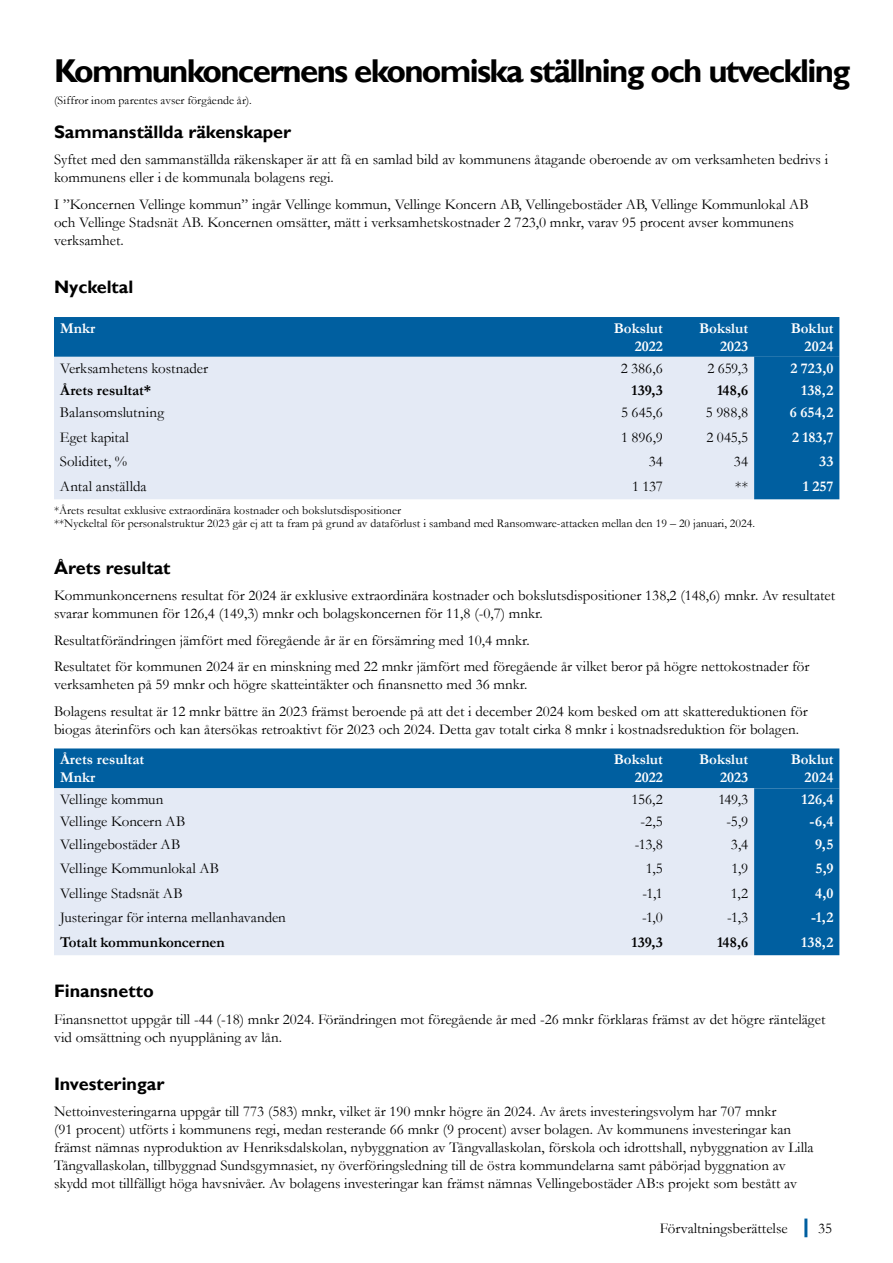
<style>
.page{position:relative;width:893px;height:1263px;background:#fff}
.page>*{position:absolute;margin:0;border:0;box-sizing:border-box;transform-origin:0 0}
.t1{font:700 33px "Gill Sans";letter-spacing:-.05em;color:#000}
.t2{font:700 18px "Gill Sans";color:#000}
.t3{font:15px/18px "Garamond";color:#000}
.t4{font:700 15px/18px "Garamond";color:#fff;text-align:right}
.t5{font:700 15px "Garamond";letter-spacing:-.005em;color:#000}
.t6{font:12px/13px "Garamond";color:#000}
</style>
<div class="page">
<hr style="left:804px;top:1218px;width:3px;height:19px;background:#005fa0">
<svg style="left:54px;top:317px;width:785px;height:182px;background:#9fc0db"></svg>
<svg style="left:54px;top:748px;width:785px;height:207px;background:#a4c3dd"></svg>
<h1 class="t1" style="left:54px;top:51px;width:798px">Kommunkoncernens ekonomiska ställning och utveckling</h1>
<p class="t6" style="left:54px;top:93px;width:199px">(Siffror inom parentes avser förgående år).</p>
<p class="t2" style="left:54px;top:121px;width:239px">Sammanställda räkenskaper</p>
<p class="t3" style="left:54px;top:150px;width:776px">Syftet med den sammanställda räkenskaper är att få en samlad bild av kommunens åtagande oberoende av om verksamheten bedrivs i kommunens eller i de kommunala bolagens regi.</p>
<p class="t3" style="left:54px;top:195px;width:756px">I ”Koncernen Vellinge kommun” ingår Vellinge kommun, Vellinge Koncern AB, Vellingebostäder AB, Vellinge Kommunlokal AB och Vellinge Stadsnät AB. Koncernen omsätter, mätt i verksamhetskostnader 2 723,0 mnkr, varav 95 procent avser kommunens verksamhet.</p>
<p class="t2" style="left:54px;top:276px;width:81px">Nyckeltal</p>
<p class="t4" style="left:60px;top:319px;width:37px">Mnkr</p>
<p class="t4" style="left:614px;top:319px;width:51px">Bokslut<br>2022</p>
<p class="t4" style="left:699px;top:319px;width:51px">Bokslut<br>2023</p>
<p class="t4" style="left:791px;top:319px;width:44px">Boklut<br>2024</p>
<p class="t3" style="left:60px;top:359px;width:150px">Verksamhetens kostnader</p>
<p class="t3" style="left:621px;top:359px;width:44px">2 386,6</p>
<p class="t3" style="left:707px;top:359px;width:42px">2 659,3</p>
<p class="t4" style="left:790px;top:359px;width:44px">2 723,0</p>
<p class="t5" style="left:60px;top:380px;width:93px">Årets resultat*</p>
<p class="t5" style="left:631px;top:380px;width:33px">139,3</p>
<p class="t5" style="left:717px;top:380px;width:33px">148,6</p>
<p class="t4" style="left:801px;top:381px;width:34px">138,2</p>
<p class="t3" style="left:60px;top:403px;width:106px">Balansomslutning</p>
<p class="t3" style="left:621px;top:403px;width:43px">5 645,6</p>
<p class="t3" style="left:706px;top:403px;width:44px">5 988,8</p>
<p class="t4" style="left:790px;top:404px;width:45px">6 654,2</p>
<p class="t3" style="left:60px;top:428px;width:70px">Eget kapital</p>
<p class="t3" style="left:621px;top:428px;width:43px">1 896,9</p>
<p class="t3" style="left:706px;top:428px;width:43px">2 045,5</p>
<p class="t4" style="left:792px;top:428px;width:43px">2 183,7</p>
<p class="t3" style="left:60px;top:452px;width:69px">Soliditet, %</p>
<p class="t3" style="left:649px;top:452px;width:16px">34</p>
<p class="t3" style="left:734px;top:452px;width:16px">34</p>
<p class="t4" style="left:819px;top:453px;width:16px">33</p>
<p class="t3" style="left:60px;top:477px;width:88px">Antal anställda</p>
<p class="t3" style="left:632px;top:477px;width:32px">1 137</p>
<p class="t3" style="left:735px;top:477px;width:14px">**</p>
<p class="t4" style="left:803px;top:477px;width:32px">1 257</p>
<p class="t6" style="left:54px;top:503px;width:703px">*Årets resultat exklusive extraordinära kostnader och bokslutsdispositioner<br>**Nyckeltal för personalstruktur 2023 går ej att ta fram på grund av dataförlust i samband med Ransomware-attacken mellan den 19 – 20 januari, 2024.</p>
<p class="t2" style="left:54px;top:557px;width:118px">Årets resultat</p>
<p class="t3" style="left:54px;top:586px;width:783px">Kommunkoncernens resultat för 2024 är exklusive extraordinära kostnader och bokslutsdispositioner 138,2 (148,6) mnkr. Av resultatet svarar kommunen för 126,4 (149,3) mnkr och bolagskoncernen för 11,8 (-0,7) mnkr.</p>
<p class="t3" style="left:54px;top:627px;width:757px;line-height:26.5px">Resultatförändringen jämfört med föregående år är en försämring med 10,4 mnkr.<br>Resultatet för kommunen 2024 är en minskning med 22 mnkr jämfört med föregående år vilket beror på högre nettokostnader för</p>
<p class="t3" style="left:54px;top:671px;width:755px;line-height:26.5px">verksamheten på 59 mnkr och högre skatteintäkter och finansnetto med 36 mnkr.<br>Bolagens resultat är 12 mnkr bättre än 2023 främst beroende på att det i december 2024 kom besked om att skattereduktionen för</p>
<p class="t3" style="left:54px;top:720px;width:746px">biogas återinförs och kan återsökas retroaktivt för 2023 och 2024. Detta gav totalt cirka 8 mnkr i kostnadsreduktion för bolagen.</p>
<p class="t4" style="left:60px;top:751px;width:86px;text-align:left">Årets resultat<br>Mnkr</p>
<p class="t4" style="left:614px;top:751px;width:51px">Bokslut<br>2022</p>
<p class="t4" style="left:699px;top:751px;width:51px">Bokslut<br>2023</p>
<p class="t4" style="left:791px;top:751px;width:44px">Boklut<br>2024</p>
<p class="t3" style="left:60px;top:790px;width:105px">Vellinge kommun</p>
<p class="t3" style="left:632px;top:790px;width:33px">156,2</p>
<p class="t3" style="left:718px;top:790px;width:31px">149,3</p>
<p class="t4" style="left:802px;top:790px;width:33px">126,4</p>
<p class="t3" style="left:60px;top:812px;width:127px">Vellinge Koncern AB</p>
<p class="t3" style="left:641px;top:812px;width:24px">-2,5</p>
<p class="t3" style="left:726px;top:812px;width:23px">-5,9</p>
<p class="t4" style="left:809px;top:813px;width:25px">-6,4</p>
<p class="t3" style="left:60px;top:835px;width:122px">Vellingebostäder AB</p>
<p class="t3" style="left:635px;top:835px;width:30px">-13,8</p>
<p class="t3" style="left:731px;top:835px;width:19px">3,4</p>
<p class="t4" style="left:815px;top:835px;width:20px">9,5</p>
<p class="t3" style="left:60px;top:859px;width:161px">Vellinge Kommunlokal AB</p>
<p class="t3" style="left:646px;top:859px;width:18px">1,5</p>
<p class="t3" style="left:731px;top:859px;width:18px">1,9</p>
<p class="t4" style="left:816px;top:859px;width:19px">5,9</p>
<p class="t3" style="left:60px;top:884px;width:124px">Vellinge Stadsnät AB</p>
<p class="t3" style="left:642px;top:884px;width:22px">-1,1</p>
<p class="t3" style="left:731px;top:884px;width:19px">1,2</p>
<p class="t4" style="left:815px;top:884px;width:20px">4,0</p>
<p class="t3" style="left:60px;top:908px;width:227px">Justeringar för interna mellanhavanden</p>
<p class="t3" style="left:642px;top:908px;width:22px">-1,0</p>
<p class="t3" style="left:727px;top:908px;width:22px">-1,3</p>
<p class="t4" style="left:811px;top:908px;width:24px">-1,2</p>
<p class="t5" style="left:60px;top:932px;width:166px">Totalt kommunkoncernen</p>
<p class="t5" style="left:631px;top:932px;width:33px">139,3</p>
<p class="t5" style="left:717px;top:932px;width:33px">148,6</p>
<p class="t4" style="left:801px;top:933px;width:34px">138,2</p>
<p class="t2" style="left:54px;top:980px;width:101px">Finansnetto</p>
<p class="t3" style="left:54px;top:1010px;width:773px">Finansnettot uppgår till -44 (-18) mnkr 2024. Förändringen mot föregående år med -26 mnkr förklaras främst av det högre ränteläget vid omsättning och nyupplåning av lån.</p>
<p class="t2" style="left:54px;top:1073px;width:112px">Investeringar</p>
<p class="t3" style="left:54px;top:1102px;width:761px">Nettoinvesteringarna uppgår till 773 (583) mnkr, vilket är 190 mnkr högre än 2024. Av årets investeringsvolym har 707 mnkr<br>(91 procent) utförts i kommunens regi, medan resterande 66 mnkr (9 procent) avser bolagen. Av kommunens investeringar kan främst nämnas nyproduktion av Henriksdalskolan, nybyggnation av Tångvallaskolan, förskola och idrottshall, nybyggnation av Lilla Tångvallaskolan, tillbyggnad Sundsgymnasiet, ny överföringsledning till de östra kommundelarna samt påbörjad byggnation av skydd mot tillfälligt höga havsnivåer. Av bolagens investeringar kan främst nämnas Vellingebostäder AB:s projekt som bestått av</p>
<p class="t3" style="left:660px;top:1219px;width:129px">Förvaltningsberättelse</p>
<p class="t3" style="left:818px;top:1219px;width:16px">35</p>
</div>
